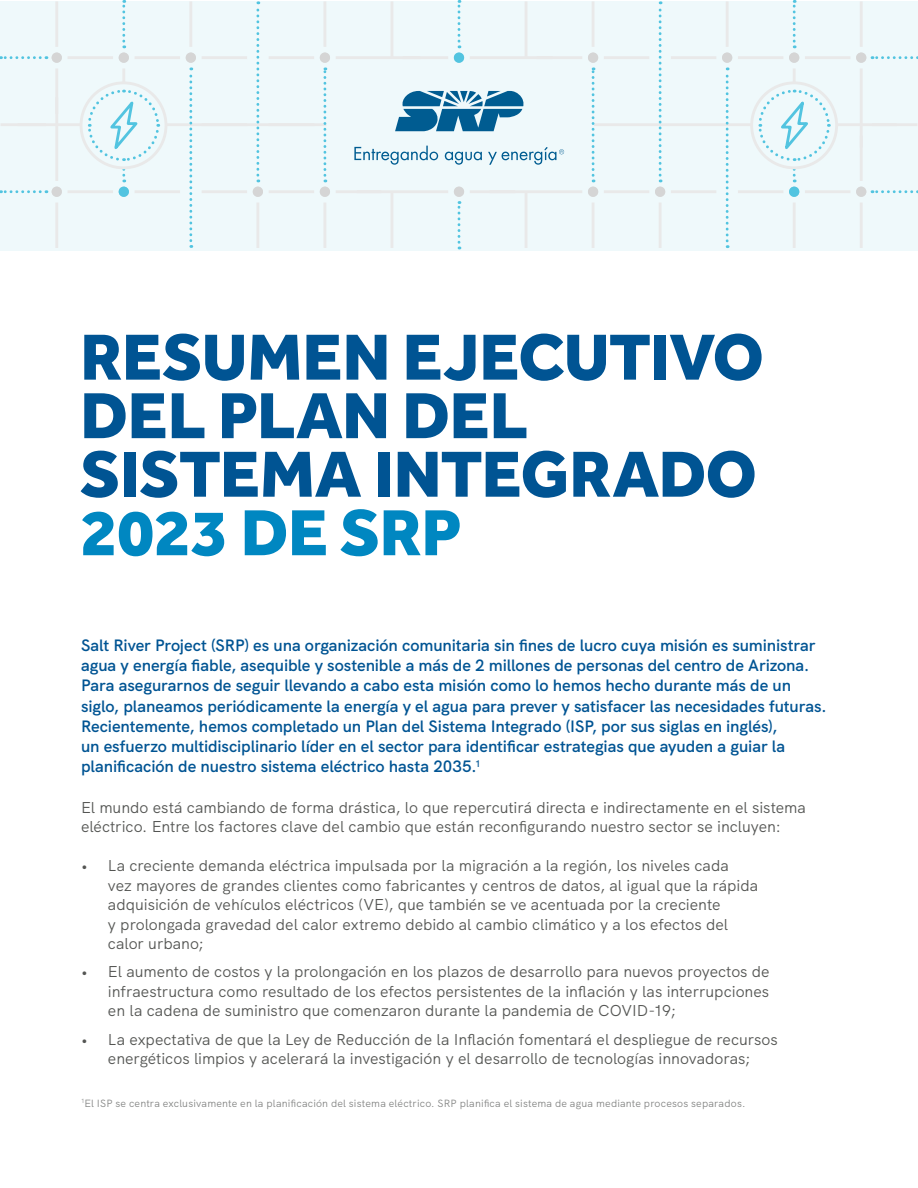
<style>
.page{position:relative;width:918px;height:1188px;background:#fff}
.page>*{position:absolute;margin:0;border:0;box-sizing:border-box;transform-origin:0 0}
.t1{font:800 67.2px/58.5px "Effra";letter-spacing:-.005em;color:#005493}
.t2{font:800 67.2px "Effra";letter-spacing:-.01em;color:#0087c1}
.t3{font:600 16.5px/20.2px "SRP Sans";letter-spacing:-.005em;color:#005493}
.t4{font:15.75px/19.5px "SRP Sans";color:#545553}
.t5{font:10.5px "SRP Sans";letter-spacing:.015em;color:#838483}
</style>
<div class="page">
<div style="left:0;top:1px;width:918px;height:250px;background:#eff9fb"></div>
<hr style="left:202px;top:190px;width:45px;height:3px;background:#e9e9e9">
<hr style="left:135px;top:190px;width:45px;height:3px;background:#e9e9e9">
<hr style="left:68px;top:190px;width:45px;height:3px;background:#e9e9e9">
<svg style="left:1px;top:190px;width:39px;height:3px"></svg>
<hr style="left:470px;top:190px;width:45px;height:3px;background:#e9e9e9">
<hr style="left:357px;top:190px;width:91px;height:3px;background:#e9e9e9">
<hr style="left:336px;top:190px;width:45px;height:3px;background:#e9e9e9">
<hr style="left:269px;top:190px;width:45px;height:3px;background:#e9e9e9">
<hr style="left:738px;top:190px;width:45px;height:3px;background:#e9e9e9">
<hr style="left:671px;top:190px;width:45px;height:3px;background:#e9e9e9">
<hr style="left:604px;top:190px;width:45px;height:3px;background:#e9e9e9">
<hr style="left:490px;top:190px;width:92px;height:3px;background:#e9e9e9">
<svg style="left:872px;top:190px;width:46px;height:3px"></svg>
<hr style="left:805px;top:190px;width:45px;height:3px;background:#e9e9e9">
<hr style="left:135px;top:123px;width:191px;height:3px;background:#e9e9e9">
<hr style="left:18px;top:123px;width:95px;height:3px;background:#e9e9e9">
<hr style="left:1px;top:123px;width:45px;height:3px;background:#e9e9e9">
<hr style="left:594px;top:123px;width:189px;height:3px;background:#e9e9e9">
<hr style="left:872px;top:123px;width:45px;height:3px;background:#e9e9e9">
<hr style="left:805px;top:123px;width:92px;height:3px;background:#e9e9e9">
<hr style="left:202px;top:56px;width:45px;height:3px;background:#e9e9e9">
<hr style="left:135px;top:56px;width:45px;height:3px;background:#e9e9e9">
<hr style="left:68px;top:56px;width:45px;height:3px;background:#e9e9e9">
<svg style="left:1px;top:56px;width:39px;height:3px"></svg>
<hr style="left:470px;top:56px;width:83px;height:3px;background:#e9e9e9">
<hr style="left:403px;top:56px;width:45px;height:3px;background:#e9e9e9">
<hr style="left:336px;top:56px;width:84px;height:3px;background:#e9e9e9">
<hr style="left:269px;top:56px;width:45px;height:3px;background:#e9e9e9">
<hr style="left:738px;top:56px;width:45px;height:3px;background:#e9e9e9">
<hr style="left:671px;top:56px;width:45px;height:3px;background:#e9e9e9">
<hr style="left:604px;top:56px;width:45px;height:3px;background:#e9e9e9">
<hr style="left:537px;top:56px;width:45px;height:3px;background:#e9e9e9">
<svg style="left:872px;top:56px;width:46px;height:3px"></svg>
<hr style="left:805px;top:56px;width:45px;height:3px;background:#e9e9e9">
<hr style="left:55px;top:203px;width:3px;height:45px;background:#e9e9e9">
<hr style="left:55px;top:97px;width:3px;height:84px;background:#e9e9e9">
<hr style="left:55px;top:68px;width:3px;height:46px;background:#e9e9e9">
<hr style="left:55px;top:1px;width:3px;height:46px;background:#e9e9e9">
<hr style="left:122px;top:68px;width:3px;height:46px;background:#e9e9e9">
<svg style="left:122px;top:0;width:3px;height:48px"></svg>
<svg style="left:189px;top:67px;width:3px;height:181px"></svg>
<hr style="left:189px;top:1px;width:3px;height:46px;background:#e9e9e9">
<hr style="left:256px;top:203px;width:3px;height:45px;background:#e9e9e9">
<svg style="left:256px;top:1px;width:3px;height:181px"></svg>
<hr style="left:324px;top:203px;width:2px;height:45px;background:#e9e9e9">
<svg style="left:324px;top:67px;width:2px;height:115px"></svg>
<hr style="left:324px;top:1px;width:2px;height:46px;background:#e9e9e9">
<hr style="left:391px;top:191px;width:2px;height:57px;background:#e9e9e9">
<hr style="left:391px;top:1px;width:2px;height:57px;background:#e9e9e9">
<svg style="left:458px;top:201px;width:2px;height:48px"></svg>
<svg style="left:458px;top:0;width:2px;height:48px"></svg>
<hr style="left:525px;top:191px;width:2px;height:57px;background:#e9e9e9">
<hr style="left:525px;top:1px;width:2px;height:57px;background:#e9e9e9">
<hr style="left:592px;top:203px;width:2px;height:45px;background:#e9e9e9">
<svg style="left:592px;top:67px;width:2px;height:115px"></svg>
<hr style="left:592px;top:1px;width:2px;height:46px;background:#e9e9e9">
<hr style="left:659px;top:203px;width:3px;height:45px;background:#e9e9e9">
<svg style="left:659px;top:1px;width:3px;height:181px"></svg>
<svg style="left:726px;top:67px;width:3px;height:181px"></svg>
<hr style="left:726px;top:1px;width:3px;height:46px;background:#e9e9e9">
<hr style="left:793px;top:203px;width:3px;height:45px;background:#e9e9e9">
<hr style="left:793px;top:68px;width:3px;height:46px;background:#e9e9e9">
<svg style="left:793px;top:0;width:3px;height:48px"></svg>
<hr style="left:860px;top:203px;width:3px;height:45px;background:#e9e9e9">
<hr style="left:860px;top:135px;width:3px;height:46px;background:#e9e9e9">
<hr style="left:860px;top:68px;width:3px;height:79px;background:#e9e9e9">
<hr style="left:860px;top:1px;width:3px;height:46px;background:#e9e9e9">
<div style="left:52px;top:53px;width:10px;height:10px;background:#d5d5d5;border-radius:50%"></div>
<div style="left:119px;top:53px;width:10px;height:10px;background:#d5d5d5;border-radius:50%"></div>
<div style="left:186px;top:53px;width:10px;height:10px;background:#d5d5d5;border-radius:50%"></div>
<div style="left:320px;top:53px;width:10px;height:10px;background:#d5d5d5;border-radius:50%"></div>
<div style="left:454px;top:53px;width:10px;height:10px;background:#52c4e0;border-radius:50%"></div>
<div style="left:588px;top:53px;width:10px;height:10px;background:#d5d5d5;border-radius:50%"></div>
<div style="left:722px;top:53px;width:10px;height:10px;background:#d5d5d5;border-radius:50%"></div>
<div style="left:789px;top:53px;width:10px;height:10px;background:#d5d5d5;border-radius:50%"></div>
<div style="left:856px;top:53px;width:10px;height:10px;background:#d5d5d5;border-radius:50%"></div>
<div style="left:52px;top:187px;width:10px;height:10px;background:#d5d5d5;border-radius:50%"></div>
<div style="left:119px;top:187px;width:10px;height:10px;background:#52c4e0;border-radius:50%"></div>
<div style="left:253px;top:187px;width:10px;height:10px;background:#d5d5d5;border-radius:50%"></div>
<div style="left:320px;top:187px;width:10px;height:10px;background:#d5d5d5;border-radius:50%"></div>
<div style="left:454px;top:187px;width:10px;height:10px;background:#d5d5d5;border-radius:50%"></div>
<div style="left:588px;top:187px;width:10px;height:10px;background:#d5d5d5;border-radius:50%"></div>
<div style="left:655px;top:187px;width:10px;height:10px;background:#d5d5d5;border-radius:50%"></div>
<div style="left:789px;top:187px;width:10px;height:10px;background:#52c4e0;border-radius:50%"></div>
<div style="left:856px;top:187px;width:10px;height:10px;background:#d5d5d5;border-radius:50%"></div>
<svg style="left:81px;top:83px;width:85px;height:85px"></svg>
<div style="left:80px;top:81px;width:87px;height:88px;border:3px solid #e9e9e9;border-radius:50%"></div>
<svg style="left:86px;top:88px;width:75px;height:94px"></svg>
<svg style="left:752px;top:83px;width:85px;height:85px"></svg>
<div style="left:750px;top:81px;width:88px;height:88px;border:3px solid #e9e9e9;border-radius:50%"></div>
<svg style="left:757px;top:88px;width:74px;height:94px"></svg>
<svg style="left:395px;top:91px;width:129px;height:40px"></svg>
<svg style="left:354px;top:146px;width:84px;height:19px"></svg>
<svg style="left:445px;top:152px;width:37px;height:13px"></svg>
<svg style="left:488px;top:147px;width:76px;height:18px"></svg>
<h1 class="t1" style="left:80px;top:327px;width:685px">RESUMEN EJECUTIVO<br>DEL PLAN DEL<br>SISTEMA INTEGRADO</h1>
<h1 class="t2" style="left:80px;top:493px;width:383px">2023 DE SRP</h1>
<p class="t3" style="left:81px;top:634px;width:747px">Salt River Project (SRP) es una organización comunitaria sin fines de lucro cuya misión es suministrar agua y energía fiable, asequible y sostenible a más de 2 millones de personas del centro de Arizona.<br>Para asegurarnos de seguir llevando a cabo esta misión como lo hemos hecho durante más de un siglo, planeamos periódicamente la energía y el agua para prever y satisfacer las necesidades futuras.<br>Recientemente, hemos completado un Plan del Sistema Integrado (ISP, por sus siglas en inglés),<br>un esfuerzo multidisciplinario líder en el sector para identificar estrategias que ayuden a guiar la planificación de nuestro sistema eléctrico hasta 2035.<sup>1</sup></p>
<p class="t4" style="left:81px;top:796px;width:726px">El mundo está cambiando de forma drástica, lo que repercutirá directa e indirectamente en el sistema eléctrico. Entre los factores clave del cambio que están reconfigurando nuestro sector se incluyen:</p>
<p class="t4" style="left:108px;top:855px;width:652px;text-indent:-27px">• La creciente demanda eléctrica impulsada por la migración a la región, los niveles cada<br>vez mayores de grandes clientes como fabricantes y centros de datos, al igual que la rápida adquisición de vehículos eléctricos (VE), que también se ve acentuada por la creciente<br>y prolongada gravedad del calor extremo debido al cambio climático y a los efectos del calor urbano;</p>
<p class="t4" style="left:108px;top:961px;width:663px;text-align:justify;text-indent:-27px">• El aumento de costos y la prolongación en los plazos de desarrollo para nuevos proyectos de infraestructura como resultado de los efectos persistentes de la inflación y las interrupciones en la cadena de suministro que comenzaron durante la pandemia de COVID-19;</p>
<p class="t4" style="left:81px;top:1028px;width:698px;text-align:center">• La expectativa de que la Ley de Reducción de la Inflación fomentará el despliegue de recursos energéticos limpios y acelerará la investigación y el desarrollo de tecnologías innovadoras;</p>
<p class="t5" style="left:81px;top:1095px;width:666px"><sup>1</sup>El ISP se centra exclusivamente en la planificación del sistema eléctrico. SRP planifica el sistema de agua mediante procesos separados.</p>
</div>
